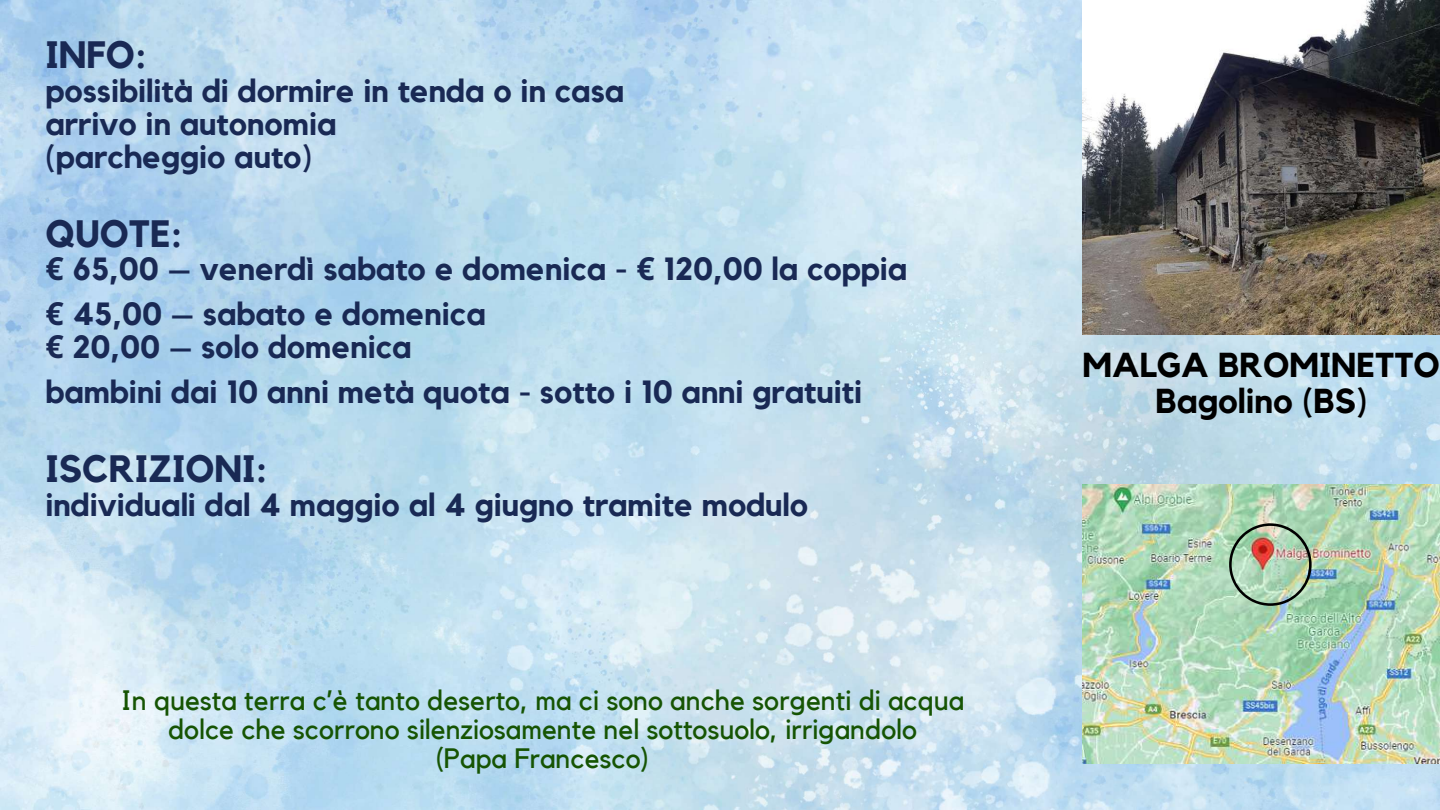
<style>
.page{position:relative;width:1440px;height:810px;background:#fff}
.page>*{position:absolute;margin:0;border:0;box-sizing:border-box;transform-origin:0 0}
.t1{font:700 38px "Kollektif";color:#192954}
.t2{font:700 34.5px/36px "Kollektif";color:#000;text-align:center}
.t3{font:700 32px/33px "Kollektif";color:#192954}
.t4{font:28px/29.2px "Kollektif";color:#165403;text-align:center}
.s1{font-family:"Noto Sans"}
</style>
<div class="page">
<img style="left:0;top:0;width:1440px;height:810px">
<img style="left:1083px;top:485px;width:357px;height:279px">
<img style="left:1083px;top:0;width:357px;height:334px">
<img style="left:1229px;top:523px;width:83px;height:83px">
<p class="t1" style="left:46px;top:37px;width:103px">INFO:</p>
<p class="t3" style="left:46px;top:75px;width:580px">possibilità di dormire in tenda o in casa arrivo in autonomia<br>(parcheggio auto)</p>
<p class="t1" style="left:46px;top:216px;width:139px">QUOTE:</p>
<p class="t3" style="left:46px;top:248px;width:863px;line-height:45px"><span class="s1">€</span> 65,00 – venerdì sabato e domenica - <span class="s1">€</span> 120,00 la coppia <span class="s1">€</span> 45,00 – sabato e domenica</p>
<p class="t3" style="left:46px;top:326px;width:818px;line-height:45px"><span class="s1">€</span> 20,00 – solo domenica<br>bambini dai 10 anni metà quota - sotto i 10 anni gratuiti</p>
<p class="t1" style="left:46px;top:451px;width:223px">ISCRIZIONI:</p>
<p class="t3" style="left:46px;top:489px;width:764px">individuali dal 4 maggio al 4 giugno tramite modulo</p>
<p class="t4" style="left:121px;top:687px;width:845px">In questa terra c’è tanto deserto, ma ci sono anche sorgenti di acqua dolce che scorrono silenziosamente nel sottosuolo, irrigandolo<br>(Papa Francesco)</p>
<p class="t2" style="left:1083px;top:349px;width:359px">MALGA BROMINETTO<br>Bagolino (BS)</p>
</div>
